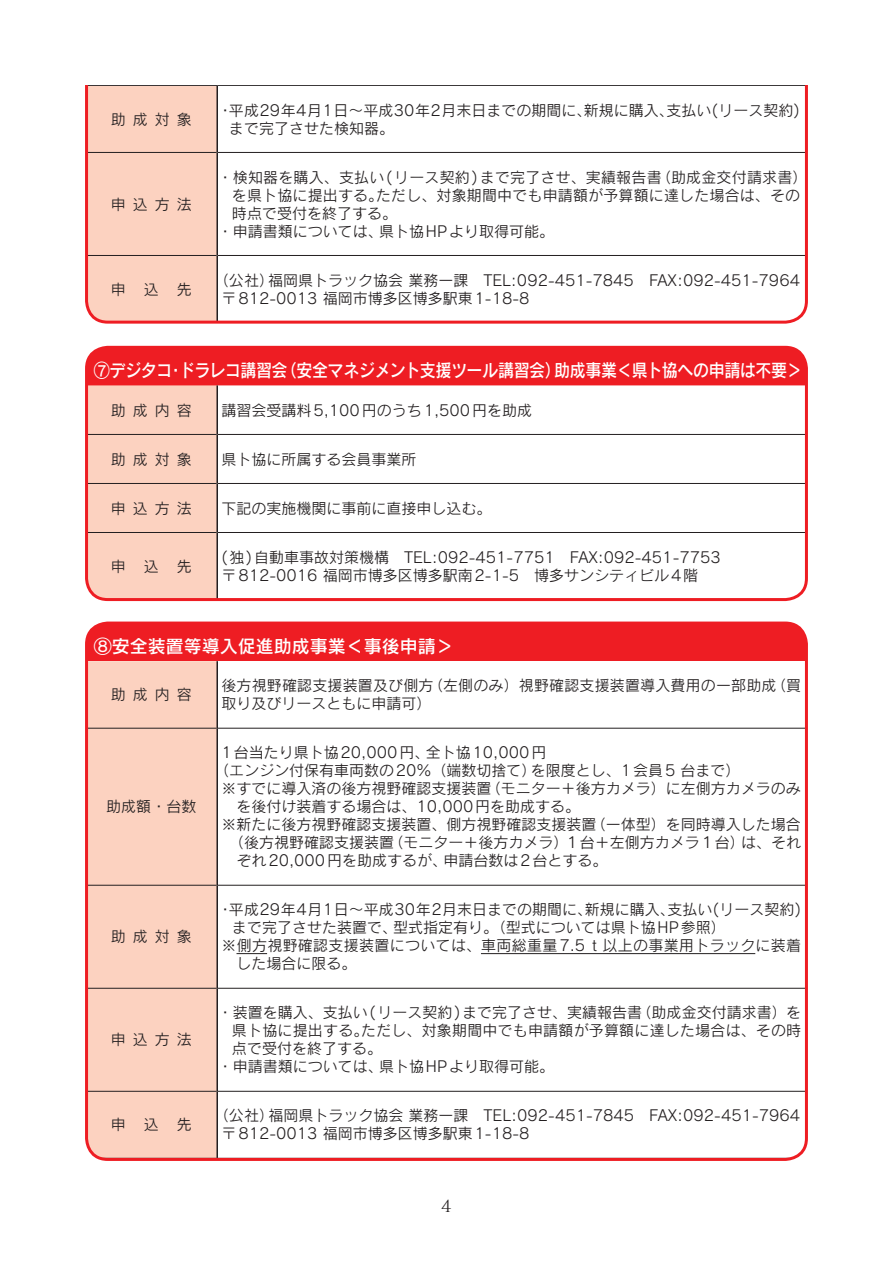
<style>
.page{position:relative;width:893px;height:1263px;background:#fff}
.page>*{position:absolute;margin:0;border:0;box-sizing:border-box;transform-origin:0 0}
.t1{font:18px "Rodin Pro DB";letter-spacing:-.02em;color:#fff;scale:.89 1}
.t2{font:18px "Rodin Pro DB";color:#fff}
.t3{font:16.5px "Matisse Pro M";color:#231f20}
.t4{font:15px/18px "Rodin Pro M";color:#231f20}
.t5{font:15px/18px "Rodin Pro M";letter-spacing:.02em;color:#231f20}
</style>
<div class="page">
<div style="left:87px;top:347px;width:719px;height:38px;background:#ee1d23"></div>
<div style="left:88px;top:385px;width:128px;height:214px;background:#fcd2c0"></div>
<svg style="left:218px;top:385px;width:588px;height:213px"></svg>
<hr style="left:218px;top:434px;width:588px;height:1px;background:#231f20">
<hr style="left:218px;top:483px;width:588px;height:1px;background:#231f20">
<hr style="left:218px;top:532px;width:588px;height:1px;background:#231f20">
<hr style="left:87px;top:434px;width:129px;height:1px;background:#231f20">
<hr style="left:87px;top:483px;width:129px;height:1px;background:#231f20">
<hr style="left:87px;top:532px;width:129px;height:1px;background:#231f20">
<hr style="left:87px;top:599px;width:130px;height:1px;background:#231f20">
<hr style="left:217px;top:599px;width:589px;height:1px;background:#231f20">
<hr style="left:216px;top:385px;width:2px;height:49px;background:#231f20">
<hr style="left:216px;top:434px;width:2px;height:49px;background:#231f20">
<hr style="left:216px;top:483px;width:2px;height:49px;background:#231f20">
<hr style="left:216px;top:532px;width:2px;height:67px;background:#231f20">
<div style="left:85px;top:346px;width:723px;height:255px;border:3px solid #ee1d23;border-radius:21px"></div>
<div style="left:87px;top:623px;width:719px;height:38px;background:#ee1d23"></div>
<div style="left:88px;top:661px;width:128px;height:497px;background:#fcd2c0"></div>
<svg style="left:218px;top:727px;width:587px;height:431px"></svg>
<hr style="left:218px;top:728px;width:588px;height:1px;background:#231f20">
<hr style="left:218px;top:885px;width:588px;height:1px;background:#231f20">
<hr style="left:218px;top:988px;width:588px;height:1px;background:#231f20">
<hr style="left:87px;top:728px;width:129px;height:1px;background:#231f20">
<hr style="left:87px;top:885px;width:129px;height:1px;background:#231f20">
<hr style="left:87px;top:988px;width:129px;height:1px;background:#231f20">
<hr style="left:87px;top:1091px;width:129px;height:1px;background:#231f20">
<hr style="left:218px;top:1091px;width:588px;height:1px;background:#231f20">
<hr style="left:87px;top:1158px;width:130px;height:1px;background:#231f20">
<hr style="left:217px;top:1158px;width:589px;height:1px;background:#231f20">
<hr style="left:216px;top:661px;width:2px;height:67px;background:#231f20">
<hr style="left:216px;top:728px;width:2px;height:157px;background:#231f20">
<hr style="left:216px;top:885px;width:2px;height:103px;background:#231f20">
<hr style="left:216px;top:988px;width:2px;height:103px;background:#231f20">
<hr style="left:216px;top:1091px;width:2px;height:67px;background:#231f20">
<hr style="left:236px;top:953px;width:31px;height:1px;background:#231f20">
<hr style="left:481px;top:953px;width:274px;height:1px;background:#231f20">
<div style="left:85px;top:621px;width:723px;height:540px;border:3px solid #ee1d23;border-radius:21px"></div>
<svg style="left:85px;top:85px;width:723px;height:239px"></svg>
<p class="t4" style="left:111px;top:109px;width:82px">助成対象</p>
<p class="t4" style="left:229px;top:100px;width:572px;text-indent:-11px">・平成29年4月1日〜平成30年2月末日までの期間に、新規に購入、支払い(リース契約)まで完了させた検知器。</p>
<p class="t4" style="left:111px;top:194px;width:82px">申込方法</p>
<p class="t4" style="left:111px;top:279px;width:82px">申込先</p>
<p class="t4" style="left:232px;top:167px;width:577px;text-indent:-14px">・検知器を購入、支払い (リース契約 )まで完了させ、実績報告書（助成金交付請求書）を県ト協に提出する。ただし、対象期間中でも申請額が予算額に達した場合は、その時点で受付を終了する。</p>
<p class="t4" style="left:218px;top:221px;width:338px">・申請書類については、県ト協 HPより取得可能。</p>
<p class="t4" style="left:214px;top:270px;width:587px">（公社）福岡県トラック協会 業務一課　TEL:092-451-7845　FAX:092-451-7964</p>
<p class="t4" style="left:221px;top:288px;width:310px">〒812-0013 福岡市博多区博多駅東1-18-8</p>
<p class="t1" style="left:94px;top:358px;width:798px">⑦デジタコ・ドラレコ講習会（安全マネジメント支援ツール講習会）助成事業＜県ト協への申請は不要＞</p>
<p class="t4" style="left:111px;top:400px;width:82px">助成内容</p>
<p class="t4" style="left:221px;top:400px;width:312px">講習会受講料5,100円のうち1,500円を助成</p>
<p class="t4" style="left:111px;top:449px;width:82px">助成対象</p>
<p class="t4" style="left:221px;top:449px;width:197px">県ト協に所属する会員事業所</p>
<p class="t4" style="left:111px;top:498px;width:82px">申込方法</p>
<p class="t4" style="left:221px;top:498px;width:272px">下記の実施機関に事前に直接申し込む。</p>
<p class="t4" style="left:111px;top:556px;width:82px">申込先</p>
<p class="t4" style="left:221px;top:547px;width:501px">(独 )自動車事故対策機構　TEL:092-451-7751　FAX:092-451-7753</p>
<p class="t4" style="left:221px;top:565px;width:478px">〒812-0016 福岡市博多区博多駅南2-1-5　博多サンシティビル4階</p>
<p class="t2" style="left:94px;top:634px;width:362px">⑧安全装置等導入促進助成事業＜事後申請＞</p>
<p class="t4" style="left:111px;top:685px;width:82px">助 成 内 容</p>
<p class="t4" style="left:221px;top:676px;width:581px">後方視野確認支援装置及び側方（左側のみ）視野確認支援装置導入費用の一部助成（買取り及びリースともに申請可）</p>
<p class="t4" style="left:106px;top:797px;width:91px">助成額・台数</p>
<p class="t4" style="left:111px;top:927px;width:82px">助成対象</p>
<p class="t4" style="left:111px;top:1030px;width:82px">申込方法</p>
<p class="t4" style="left:111px;top:1115px;width:82px">申込先</p>
<p class="t4" style="left:221px;top:743px;width:326px">1台当たり県ト協20,000円、全ト協10,000円</p>
<p class="t4" style="left:214px;top:761px;width:528px">（エンジン付保有車両数の20％（端数切捨て）を限度とし、1会員5 台まで）</p>
<p class="t4" style="left:236px;top:779px;width:566px;text-indent:-15px">※すでに導入済の後方視野確認支援装置（モニター＋後方カメラ）に左側方カメラのみを後付け装着する場合は、10,000円を助成する。</p>
<p class="t4" style="left:221px;top:815px;width:581px">※新たに後方視野確認支援装置、側方視野確認支援装置（一体型）を同時導入した場合</p>
<p class="t4" style="left:229px;top:833px;width:574px">（後方視野確認支援装置（モニター＋後方カメラ）１台＋左側方カメラ１台）は、それ</p>
<p class="t4" style="left:236px;top:851px;width:373px">ぞれ20,000円を助成するが、申請台数は2台とする。</p>
<p class="t4" style="left:232px;top:900px;width:571px;text-indent:-14px">・平成29年4月1日～平成30年2月末日までの期間に、新規に購入、支払い(リース契約)まで完了させた装置で、型式指定有り。（型式については県ト協 HP参照）</p>
<p class="t5" style="left:236px;top:936px;width:566px;text-indent:-15px">※側方視野確認支援装置については、車両総重量7.5ｔ以上の事業用トラックに装着した場合に限る。</p>
<p class="t4" style="left:232px;top:1003px;width:571px;text-align:justify;text-indent:-14px">・装置を購入、支払い (リース契約 )まで完了させ、実績報告書（助成金交付請求書）を県ト協に提出する。ただし、対象期間中でも申請額が予算額に達した場合は、その時点で受付を終了する。</p>
<p class="t4" style="left:218px;top:1057px;width:338px">・申請書類については、県ト協 HPより取得可能。</p>
<p class="t4" style="left:214px;top:1106px;width:588px">（公社）福岡県トラック協会 業務一課　TEL:092-451-7845　FAX:092-451-7964</p>
<p class="t4" style="left:221px;top:1124px;width:310px">〒812-0013 福岡市博多区博多駅東1-18-8</p>
<p class="t3" style="left:441px;top:1196px;width:12px">4</p>
</div>
